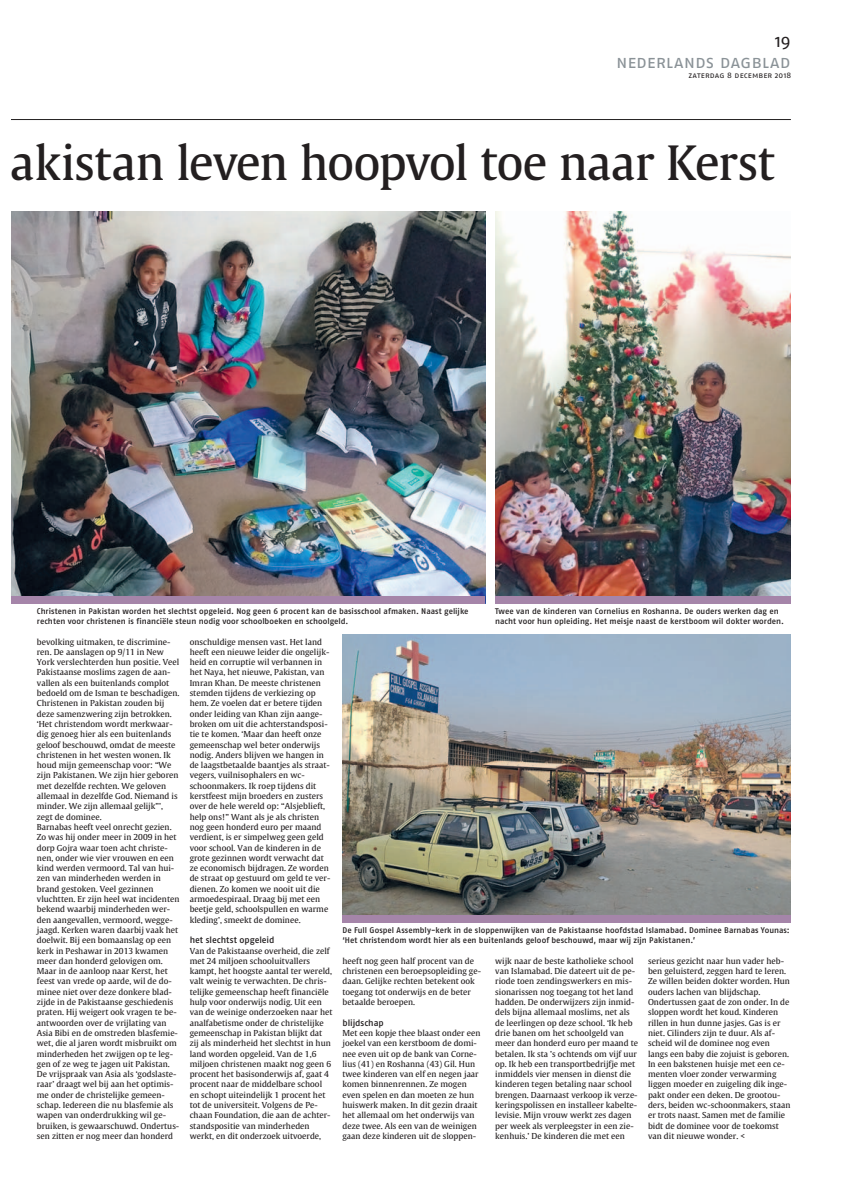
<style>
.page{position:relative;width:842px;height:1191px;background:#fff}
.page>*{position:absolute;margin:0;border:0;box-sizing:border-box;transform-origin:0 0}
.t1{font:47px "Gulliver";letter-spacing:-.02em;color:#231f20}
.t2{font:18px "Fago Pro";letter-spacing:-.01em;color:#8a9297}
.t3{font:18px "Fago Pro";color:#231f20}
.t4{font:500 9px "Fago Pro";letter-spacing:-.005em;color:#231f20}
.t5{font:8.2px/10.3px "Gulliver";color:#231f20}
.t6{font:500 8.2px/10.3px "Fago Pro";letter-spacing:.005em;color:#231f20}
.t7{font:8.1px "Fago Pro";letter-spacing:.01em;color:#231f20}
</style>
<div class="page">
<hr style="left:11px;top:119px;width:780px;height:1px;background:#231f20">
<img style="left:11px;top:212px;width:474px;height:384px">
<div style="left:11px;top:596px;width:474px;height:7px;background:#a585a9"></div>
<img style="left:342px;top:634px;width:449px;height:282px">
<div style="left:342px;top:916px;width:449px;height:7px;background:#a585a9"></div>
<img style="left:495px;top:212px;width:296px;height:384px">
<div style="left:495px;top:596px;width:296px;height:7px;background:#a585a9"></div>
<h2 class="t3" style="left:775px;top:34px;width:17px">19</h2>
<h2 class="t2" style="left:616px;top:55px;width:176px">nederlands dagblad</h2>
<p class="t7" style="left:688px;top:72px;width:104px">zaterdag 8 december 2018</p>
<h1 class="t1" style="left:10px;top:134px;width:766px">akistan leven hoopvol toe naar Kerst</h1>
<p class="t6" style="left:37px;top:606px;width:433px">Christenen in Pakistan worden het slechtst opgeleid. Nog geen 6 procent kan de basisschool afmaken. Naast gelijke rechten voor christenen is financiële steun nodig voor schoolboeken en schoolgeld.</p>
<p class="t6" style="left:495px;top:606px;width:290px">Twee van de kinderen van Cornelius en Roshanna. De ouders werken dag en nacht voor hun opleiding. Het meisje naast de kerstboom wil dokter worden.</p>
<p class="t5" style="left:37px;top:636px;width:144px">bevolking uitmaken, te discrimine&shy;ren. De aanslagen op 9/11 in New York verslechterden hun positie. Veel Pakistaanse moslims zagen de aan&shy;vallen als een buitenlands complot bedoeld om de Isman te beschadigen.<br>Christenen in Pakistan zouden bij deze samenzwering zijn betrokken. ‘Het christendom wordt merkwaar&shy;dig genoeg hier als een buitenlands geloof beschouwd, omdat de meeste christenen in het westen wonen. Ik houd mijn gemeenschap voor: “We zijn Pakistanen. We zijn hier geboren met dezelfde rechten. We geloven allemaal in dezelfde God. Niemand is minder. We zijn allemaal gelijk”’, zegt de dominee.<br>Barnabas heeft veel onrecht gezien.<br>Zo was hij onder meer in 2009 in het dorp Gojra waar toen acht christe&shy;nen, onder wie vier vrouwen en een kind werden vermoord. Tal van hui&shy;zen van minderheden werden in brand gestoken. Veel gezinnen vluchtten. Er zijn heel wat incidenten bekend waarbij minderheden wer&shy;den aangevallen, vermoord, wegge&shy;jaagd. Kerken waren daarbij vaak het doelwit. Bij een bomaanslag op een kerk in Peshawar in 2013 kwamen meer dan honderd gelovigen om.<br>Maar in de aanloop naar Kerst, het feest van vrede op aarde, wil de do&shy;minee niet over deze donkere blad&shy;zijde in de Pakistaanse geschiedenis praten. Hij weigert ook vragen te be&shy;antwoorden over de vrijlating van Asia Bibi en de omstreden blasfemie&shy;wet, die al jaren wordt misbruikt om minderheden het zwijgen op te leg&shy;gen of ze weg te jagen uit Pakistan.<br>De vrijspraak van Asia als ‘godslaste&shy;raar’ draagt wel bij aan het optimis&shy;me onder de christelijke gemeen&shy;schap. Iedereen die nu blasfemie als wapen van onderdrukking wil ge&shy;bruiken, is gewaarschuwd. Ondertus&shy;sen zitten er nog meer dan honderd</p>
<p class="t5" style="left:190px;top:636px;width:142px">onschuldige mensen vast. Het land heeft een nieuwe leider die ongelijk&shy;heid en corruptie wil verbannen in het Naya, het nieuwe, Pakistan, van Imran Khan. De meeste christenen stemden tijdens de verkiezing op hem. Ze voelen dat er betere tijden onder leiding van Khan zijn aange&shy;broken om uit die achterstandsposi&shy;tie te komen. ‘Maar dan heeft onze gemeenschap wel beter onderwijs nodig. Anders blijven we hangen in de laagstbetaalde baantjes als straat&shy;vegers, vuilnisophalers en wc&shy;schoonmakers. Ik roep tijdens dit kerstfeest mijn broeders en zusters over de hele wereld op: “Alsjeblieft, help ons!” Want als je als christen nog geen honderd euro per maand verdient, is er simpelweg geen geld voor school. Van de kinderen in de grote gezinnen wordt verwacht dat ze economisch bijdragen. Ze worden de straat op gestuurd om geld te ver&shy;dienen. Zo komen we nooit uit die armoedespiraal. Draag bij met een beetje geld, schoolspullen en warme kleding’, smeekt de dominee.</p>
<p class="t6" style="left:342px;top:926px;width:449px">De Full Gospel Assembly-kerk in de sloppenwijken van de Pakistaanse hoofdstad Islamabad. Dominee Barnabas Younas: ‘Het christendom wordt hier als een buitenlands geloof beschouwd, maar wij zijn Pakistanen.’</p>
<p class="t4" style="left:190px;top:937px;width:86px">het slechtst opgeleid</p>
<p class="t5" style="left:190px;top:945px;width:144px">Van de Pakistaanse overheid, die zelf met 24 miljoen schooluitvallers kampt, het hoogste aantal ter wereld, valt weinig te verwachten. De chris&shy;telijke gemeenschap heeft financiële hulp voor onderwijs nodig. Uit een van de weinige onderzoeken naar het analfabetisme onder de christelijke gemeenschap in Pakistan blijkt dat zij als minderheid het slechtst in hun land worden opgeleid. Van de 1,6 miljoen christenen maakt nog geen 6 procent het basisonderwijs af, gaat 4 procent naar de middelbare school en schopt uiteindelijk 1 procent het tot de universiteit. Volgens de Pe&shy;chaan Foundation, die aan de achter&shy;standspositie van minderheden werkt, en dit onderzoek uitvoerde,</p>
<p class="t5" style="left:342px;top:956px;width:140px">heeft nog geen half procent van de christenen een beroepsopleiding ge&shy;daan. Gelijke rechten betekent ook toegang tot onderwijs en de beter betaalde beroepen.</p>
<p class="t5" style="left:495px;top:956px;width:144px">wijk naar de beste katholieke school van Islamabad. Die dateert uit de pe&shy;riode toen zendingswerkers en mis&shy;sionarissen nog toegang tot het land hadden. De onderwijzers zijn inmid&shy;dels bijna allemaal moslims, net als de leerlingen op deze school. ‘Ik heb drie banen om het schoolgeld van meer dan honderd euro per maand te betalen. Ik sta ’s ochtends om vijf uur op. Ik heb een transportbedrijfje met inmiddels vier mensen in dienst die kinderen tegen betaling naar school brengen. Daarnaast verkoop ik verze&shy;keringspolissen en installeer kabelte&shy;levisie. Mijn vrouw werkt zes dagen per week als verpleegster in een zie&shy;kenhuis.’ De kinderen die met een</p>
<p class="t5" style="left:648px;top:956px;width:144px">serieus gezicht naar hun vader heb&shy;ben geluisterd, zeggen hard te leren.<br>Ze willen beiden dokter worden. Hun ouders lachen van blijdschap.<br>Ondertussen gaat de zon onder. In de sloppen wordt het koud. Kinderen rillen in hun dunne jasjes. Gas is er niet. Cilinders zijn te duur. Als af&shy;scheid wil de dominee nog even langs een baby die zojuist is geboren.<br>In een bakstenen huisje met een ce&shy;menten vloer zonder verwarming liggen moeder en zuigeling dik inge&shy;pakt onder een deken. De grootou&shy;ders, beiden wc-schoonmakers, staan er trots naast. Samen met de familie bidt de dominee voor de toekomst van dit nieuwe wonder. &lt;</p>
<p class="t4" style="left:342px;top:1019px;width:43px">blijdschap</p>
<p class="t5" style="left:342px;top:1028px;width:140px">Met een kopje thee blaast onder een joekel van een kerstboom de domi&shy;nee even uit op de bank van Corne&shy;lius (41) en Roshanna (43) Gil. Hun twee kinderen van elf en negen jaar komen binnenrennen. Ze mogen even spelen en dan moeten ze hun huiswerk maken. In dit gezin draait het allemaal om het onderwijs van deze twee. Als een van de weinigen gaan deze kinderen uit de sloppen-</p>
</div>
